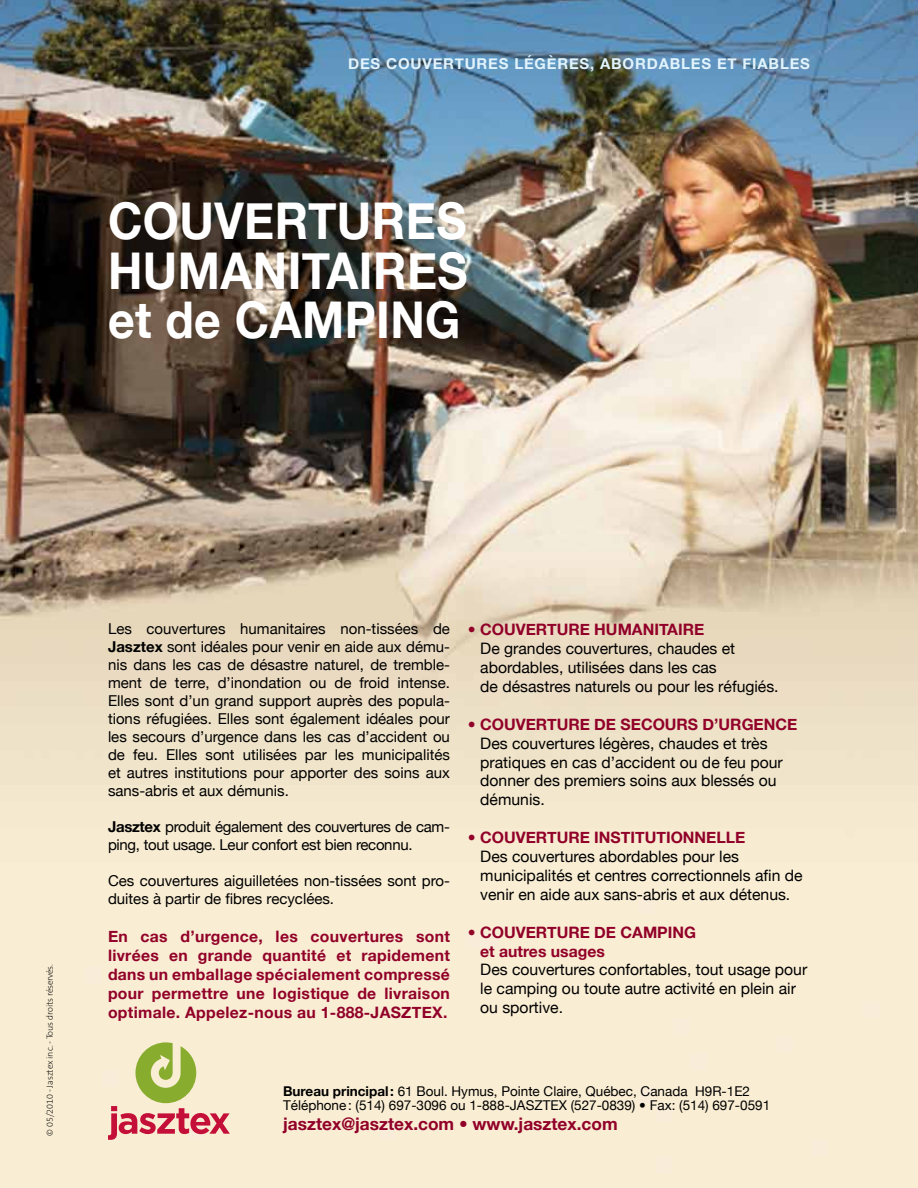
<style>
.page{position:relative;width:918px;height:1188px;background:#fff}
.page>*{position:absolute;margin:0;border:0;box-sizing:border-box;transform-origin:0 0}
.t1{font:700 50.7px/49.8px "Helvetica Neue";letter-spacing:.01em;color:#fff;text-align:justify;scale:.92 1}
.t2{font:700 17.25px "Helvetica Neue";color:#910028}
.t3{font:15.75px/18.9px "Helvetica Neue";color:#000}
.t4{font:700 15.75px/18.9px "Helvetica Neue";color:#910028;text-align:justify}
.t5{font:15px/18px "Helvetica Neue";color:#000;text-align:justify}
.t6{font:15px/18px "Helvetica Neue";letter-spacing:-.02em;color:#000}
.t7{font:700 15px "Helvetica Neue";letter-spacing:.055em;color:#e1f4fd}
.t8{font:13.5px/14.2px "Helvetica Neue";color:#000}
.t9{font:200 9px "The Sans B2";letter-spacing:-.015em;color:#000}
.s1{font-weight:700}
</style>
<div class="page">
<img style="left:0;top:0;width:918px;height:1188px">
<svg style="left:108px;top:1042px;width:122px;height:98px;background:#dcc39f"></svg>
<p class="t7" style="left:348px;top:54px;width:463px">DES COUVERTURES LÉGÈRES, ABORDABLES ET FIABLES</p>
<h1 class="t1" style="left:108px;top:195px;width:393px">COUVERTURES HUMANITAIRES et de CAMPING</h1>
<p class="t9" style="left:45px;top:1136px;width:173px;rotate:-90deg">© 05/2010 - Jasztex inc. - Tous droits réservés.</p>
<p class="t5" style="left:108px;top:620px;width:344px">Les couvertures humanitaires non-tissées de <span class="s1">Jasztex</span> sont idéales pour venir en aide aux dému&shy;nis dans les cas de désastre naturel, de tremble&shy;ment de terre, d’inondation ou de froid intense.<br>Elles sont d’un grand support auprès des popula&shy;tions réfugiées. Elles sont également idéales pour les secours d’urgence dans les cas d’accident ou de feu. Elles sont utilisées par les municipalités et autres institutions pour apporter des soins aux sans-abris et aux démunis.</p>
<p class="t6" style="left:108px;top:818px;width:343px"><span class="s1">Jasztex</span> produit également des couvertures de cam&shy;ping, tout usage. Leur confort est bien reconnu.</p>
<p class="t5" style="left:108px;top:872px;width:344px">Ces couvertures aiguilletées non-tissées sont pro&shy;duites à partir de fibres recyclées.</p>
<p class="t4" style="left:108px;top:927px;width:343px">En cas d’urgence, les couvertures sont livrées en grande quantité et rapidement dans un emballage spécialement compressé pour permettre une logistique de livraison optimale. Appelez-nous au 1-888-JASZTEX.</p>
<p class="t4" style="left:468px;top:620px;width:238px">• COUVERTURE HUMANITAIRE</p>
<p class="t3" style="left:480px;top:639px;width:300px">De grandes couvertures, chaudes et abordables, utilisées dans les cas<br>de désastres naturels ou pour les réfugiés.</p>
<p class="t4" style="left:468px;top:714px;width:331px">• COUVERTURE DE SECOURS D’URGENCE</p>
<p class="t3" style="left:480px;top:733px;width:304px">Des couvertures légères, chaudes et très pratiques en cas d’accident ou de feu pour donner des premiers soins aux blessés ou démunis.</p>
<p class="t4" style="left:468px;top:828px;width:279px">• COUVERTURE INSTITUTIONNELLE</p>
<p class="t3" style="left:480px;top:847px;width:324px">Des couvertures abordables pour les municipalités et centres correctionnels afin de venir en aide aux sans-abris et aux détenus.</p>
<p class="t4" style="left:480px;top:922px;width:217px;text-indent:-12px">• COUVERTURE DE CAMPING et autres usages</p>
<p class="t3" style="left:480px;top:960px;width:329px">Des couvertures confortables, tout usage pour le camping ou toute autre activité en plein air ou sportive.</p>
<p class="t8" style="left:283px;top:1083px;width:489px"><span class="s1">Bureau principal:</span> 61 Boul. Hymus, Pointe Claire, Québec, Canada H9R-1E2<br>Téléphone: (514) 697-3096 ou 1-888-JASZTEX (527-0839) • Fax: (514) 697-0591</p>
<p class="t2" style="left:283px;top:1114px;width:336px">jasztex@jasztex.com • www.jasztex.com</p>
</div>
